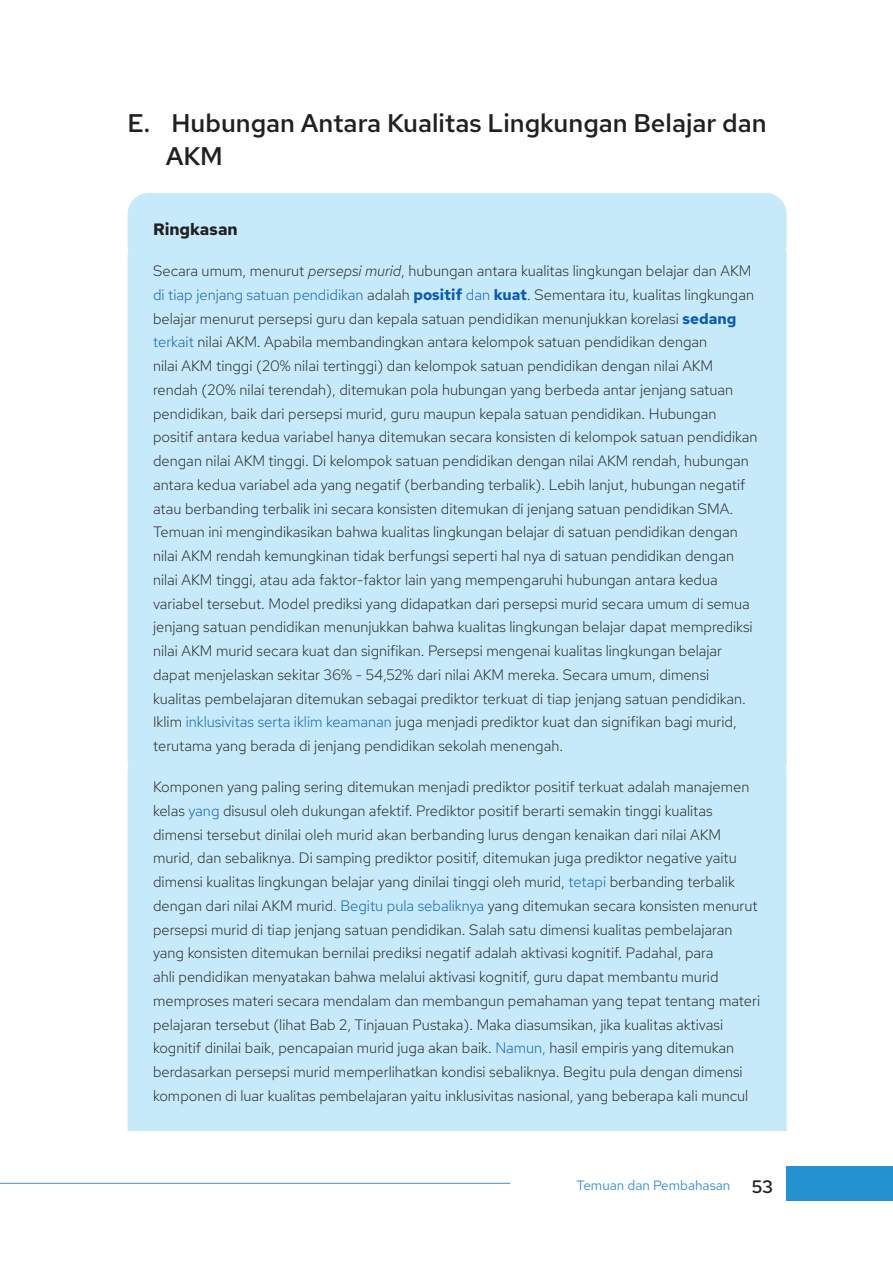
<style>
.page{position:relative;width:893px;height:1263px;background:#fff}
.page>*{position:absolute;margin:0;border:0;box-sizing:border-box;transform-origin:0 0}
.t1{font:600 25.5px/32.4px "Red Hat Text";color:#231f20}
.Studi_kasus_biru{font:700 16.5px "Red Hat Text";color:#231f20}
.Studi_kasus_biru-2{font:300 15px/23.7px "Red Hat Text";color:#231f20}
.t2{font:13.5px "Red Hat Text";color:#3c8ecc}
.s1{font-style:italic}
.s2{color:#0b5ab2}
.s3{font-weight:700;color:#0b5ab2}
.s4{font-weight:500;font-size:18px;color:#231f20}
</style>
<div class="page">
<div style="left:787px;top:1166px;width:106px;height:34px;background:#2491d0"></div>
<hr style="left:0;top:1183px;width:510px;height:1px;background:#3c8eca">
<div style="left:128px;top:193px;width:659px;height:73px;background:#c6eafa;border-radius:21px"></div>
<div style="left:128px;top:235px;width:659px;height:546px;background:#c6eafa;border-radius:21px"></div>
<div style="left:128px;top:751px;width:659px;height:380px;background:#c6eafa"></div>
<p class="t1" style="left:166px;top:107px;width:602px;text-indent:-38px">E. Hubungan Antara Kualitas Lingkungan Belajar dan<br>AKM</p>
<p class="Studi_kasus_biru" style="left:153px;top:219px;width:86px">Ringkasan</p>
<p class="Studi_kasus_biru-2" style="left:153px;top:259px;width:606px">Secara umum, menurut <span class="s1">persepsi murid</span>, hubungan antara kualitas lingkungan belajar dan AKM <span class="s2">di tiap jenjang satuan pendidikan</span> adalah <span class="s3">positif</span> <span class="s2">dan</span> <span class="s3">kuat</span>. Sementara itu, kualitas lingkungan belajar menurut persepsi guru dan kepala satuan pendidikan menunjukkan korelasi <span class="s3">sedang </span><span class="s2">terkait</span> nilai AKM. Apabila membandingkan antara kelompok satuan pendidikan dengan<br>nilai AKM tinggi (20% nilai tertinggi) dan kelompok satuan pendidikan dengan nilai AKM rendah (20% nilai terendah), ditemukan pola hubungan yang berbeda antar jenjang satuan pendidikan, baik dari persepsi murid, guru maupun kepala satuan pendidikan. Hubungan positif antara kedua variabel hanya ditemukan secara konsisten di kelompok satuan pendidikan dengan nilai AKM tinggi. Di kelompok satuan pendidikan dengan nilai AKM rendah, hubungan antara kedua variabel ada yang negatif (berbanding terbalik). Lebih lanjut, hubungan negatif atau berbanding terbalik ini secara konsisten ditemukan di jenjang satuan pendidikan SMA.<br>Temuan ini mengindikasikan bahwa kualitas lingkungan belajar di satuan pendidikan dengan nilai AKM rendah kemungkinan tidak berfungsi seperti hal nya di satuan pendidikan dengan nilai AKM tinggi, atau ada faktor-faktor lain yang mempengaruhi hubungan antara kedua variabel tersebut. Model prediksi yang didapatkan dari persepsi murid secara umum di semua jenjang satuan pendidikan menunjukkan bahwa kualitas lingkungan belajar dapat memprediksi nilai AKM murid secara kuat dan signifikan. Persepsi mengenai kualitas lingkungan belajar dapat menjelaskan sekitar 36% - 54,52% dari nilai AKM mereka. Secara umum, dimensi kualitas pembelajaran ditemukan sebagai prediktor terkuat di tiap jenjang satuan pendidikan.<br>Iklim <span class="s2">inklusivitas serta iklim keamanan</span> juga menjadi prediktor kuat dan signifikan bagi murid, terutama yang berada di jenjang pendidikan sekolah menengah.</p>
<p class="Studi_kasus_biru-2" style="left:153px;top:775px;width:609px">Komponen yang paling sering ditemukan menjadi prediktor positif terkuat adalah manajemen kelas <span class="s2">yang</span> disusul oleh dukungan afektif. Prediktor positif berarti semakin tinggi kualitas dimensi tersebut dinilai oleh murid akan berbanding lurus dengan kenaikan dari nilai AKM murid, dan sebaliknya. Di samping prediktor positif, ditemukan juga prediktor negative yaitu dimensi kualitas lingkungan belajar yang dinilai tinggi oleh murid, <span class="s2">tetapi</span> berbanding terbalik dengan dari nilai AKM murid<span class="s2">. Begitu pula sebaliknya</span> yang ditemukan secara konsisten menurut persepsi murid di tiap jenjang satuan pendidikan. Salah satu dimensi kualitas pembelajaran yang konsisten ditemukan bernilai prediksi negatif adalah aktivasi kognitif. Padahal, para<br>ahli pendidikan menyatakan bahwa melalui aktivasi kognitif, guru dapat membantu murid memproses materi secara mendalam dan membangun pemahaman yang tepat tentang materi pelajaran tersebut (lihat Bab 2, Tinjauan Pustaka). Maka diasumsikan, jika kualitas aktivasi kognitif dinilai baik, pencapaian murid juga akan baik. <span class="s2">Namun,</span> hasil empiris yang ditemukan berdasarkan persepsi murid memperlihatkan kondisi sebaliknya. Begitu pula dengan dimensi komponen di luar kualitas pembelajaran yaitu inklusivitas nasional, yang beberapa kali muncul</p>
<p class="t2" style="left:576px;top:1177px;width:198px">Temuan dan Pembahasan <span class="s4">53</span></p>
</div>
